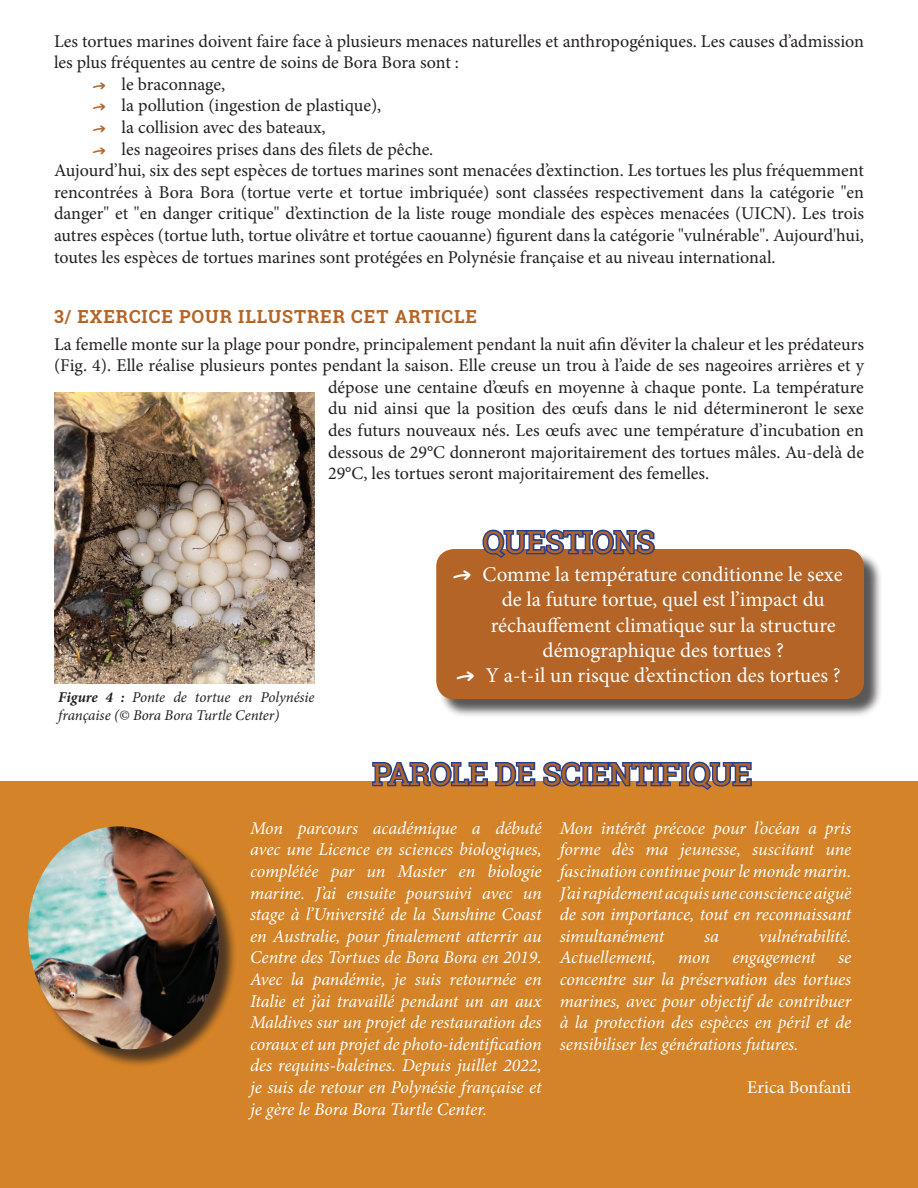
<style>
.page{position:relative;width:918px;height:1188px;background:#fff}
.page>*{position:absolute;margin:0;border:0;box-sizing:border-box;transform-origin:0 0}
.t1{font:30px "Roboto Slab";color:#b46427}
.t2{font:21px "Minion Pro";color:#fff}
.t3{font:18px "Minion Pro";color:#231f20}
.t4{font:italic 18px/21.6px "Minion Pro";letter-spacing:-.005em;color:#fff;text-align:justify}
.t5{font:700 18px "Roboto Slab";letter-spacing:.05em;color:#b46427}
.t6{font:18px "Minion Pro";color:#fff}
.t7{font:italic 15px/18px "Minion Pro";letter-spacing:-.01em;color:#231f20}
.s1{font-family:"PW New Arrows";font-size:15px;color:#b46427}
.s2{font-weight:700}
.s3{font-family:"PW New Arrows"}
</style>
<div class="page">
<div style="left:439px;top:551px;width:444px;height:167px;background:#231f20;opacity:.75"></div>
<div style="left:436px;top:549px;width:428px;height:150px;background:#b46427;border-radius:18px"></div>
<svg style="left:482px;top:529px;width:173px;height:29px"></svg>
<div style="left:0;top:781px;width:918px;height:407px;background:#d58328"></div>
<div style="left:31px;top:829px;width:207px;height:239px;background:#231f20;opacity:.75"></div>
<img style="left:28px;top:826px;width:200px;height:231px">
<svg style="left:372px;top:761px;width:380px;height:29px"></svg>
<img style="left:54px;top:393px;width:261px;height:290px">
<p class="t3" style="left:54px;top:29px;width:812px">Les tortues marines doivent faire face à plusieurs menaces naturelles et anthropogéniques. Les causes d’admission</p>
<p class="t3" style="left:54px;top:50px;width:407px">les plus fréquentes au centre de soins de Bora Bora sont :</p>
<p class="t3" style="left:94px;top:72px;width:132px"><span class="s1">q</span> le braconnage,</p>
<p class="t3" style="left:94px;top:94px;width:288px"><span class="s1">q</span> la pollution (ingestion de plastique),</p>
<p class="t3" style="left:94px;top:115px;width:233px"><span class="s1">q</span> la collision avec des bateaux,</p>
<p class="t3" style="left:94px;top:137px;width:340px"><span class="s1">q</span> les nageoires prises dans des filets de pêche.</p>
<p class="t3" style="left:54px;top:158px;width:811px">Aujourd’hui, six des sept espèces de tortues marines sont menacées d’extinction. Les tortues les plus fréquemment</p>
<p class="t3" style="left:54px;top:180px;width:812px">rencontrées à Bora Bora (tortue verte et tortue imbriquée) sont classées respectivement dans la catégorie "en</p>
<p class="t3" style="left:54px;top:202px;width:812px">danger" et "en danger critique" d’extinction de la liste rouge mondiale des espèces menacées (UICN). Les trois</p>
<p class="t3" style="left:54px;top:223px;width:811px">autres espèces (tortue luth, tortue olivâtre et tortue caouanne) figurent dans la catégorie "vulnérable". Aujourd'hui,</p>
<p class="t3" style="left:54px;top:245px;width:723px">toutes les espèces de tortues marines sont protégées en Polynésie française et au niveau international.</p>
<p class="t5" style="left:54px;top:304px;width:425px">3/ EXERCICE POUR ILLUSTRER CET ARTICLE</p>
<p class="t3" style="left:54px;top:332px;width:812px">La femelle monte sur la plage pour pondre, principalement pendant la nuit afin d’éviter la chaleur et les prédateurs</p>
<p class="t3" style="left:54px;top:353px;width:812px">(Fig. 4). Elle réalise plusieurs pontes pendant la saison. Elle creuse un trou à l’aide de ses nageoires arrières et y</p>
<p class="t3" style="left:328px;top:375px;width:537px">dépose une centaine d’œufs en moyenne à chaque ponte. La température</p>
<p class="t3" style="left:328px;top:397px;width:537px">du nid ainsi que la position des œufs dans le nid détermineront le sexe</p>
<p class="t3" style="left:328px;top:418px;width:537px">des futurs nouveaux nés. Les œufs avec une température d’incubation en</p>
<p class="t3" style="left:328px;top:440px;width:538px">dessous de 29°C donneront majoritairement des tortues mâles. Au-delà de</p>
<p class="t3" style="left:328px;top:461px;width:383px">29°C, les tortues seront majoritairement des femelles.</p>
<h1 class="t1" style="left:483px;top:521px;width:170px">QUESTIONS</h1>
<p class="t7" style="left:58px;top:688px;width:258px"><span class="s2">Figure 4 :</span> Ponte de tortue en Polynésie française (© Bora Bora Turtle Center)</p>
<p class="t2" style="left:455px;top:561px;width:389px"><span class="s3">q</span> Comme la température conditionne le sexe</p>
<p class="t2" style="left:502px;top:586px;width:324px">de la future tortue, quel est l’impact du</p>
<p class="t2" style="left:491px;top:611px;width:347px">réchauffement climatique sur la structure</p>
<p class="t2" style="left:543px;top:636px;width:243px">démographique des tortues ?</p>
<p class="t2" style="left:459px;top:661px;width:384px"><span class="s3">q</span> Y a-t-il un risque d’extinction des tortues ?</p>
<h1 class="t1" style="left:373px;top:753px;width:381px">PAROLE DE SCIENTIFIQUE</h1>
<p class="t4" style="left:250px;top:817px;width:293px">Mon parcours académique a débuté avec une Licence en sciences biologiques, complétée par un Master en biologie marine. J’ai ensuite poursuivi avec un stage à l’Université de la Sunshine Coast en Australie, pour finalement atterrir au Centre des Tortues de Bora Bora en 2019.<br>Avec la pandémie, je suis retournée en Italie et j’ai travaillé pendant un an aux Maldives sur un projet de restauration des coraux et un projet de photo-identification des requins-baleines. Depuis juillet 2022, je suis de retour en Polynésie française et je gère le Bora Bora Turtle Center.</p>
<p class="t4" style="left:560px;top:817px;width:293px">Mon intérêt précoce pour l’océan a pris forme dès ma jeunesse, suscitant une fascination continue pour le monde marin.<br>J’ai rapidement acquis une conscience aiguë de son importance, tout en reconnaissant simultanément</p>
<p class="t4" style="left:560px;top:925px;width:293px;text-indent:199px">vulnérabilité.<br>Actuellement, mon engagement se concentre sur la préservation des tortues marines, avec pour objectif de contribuer à la protection des espèces en péril et de sensibiliser les générations futures.</p>
<p class="t6" style="left:747px;top:1075px;width:106px">Erica Bonfanti</p>
<p class="t4" style="left:704px;top:925px;width:16px">sa</p>
</div>
